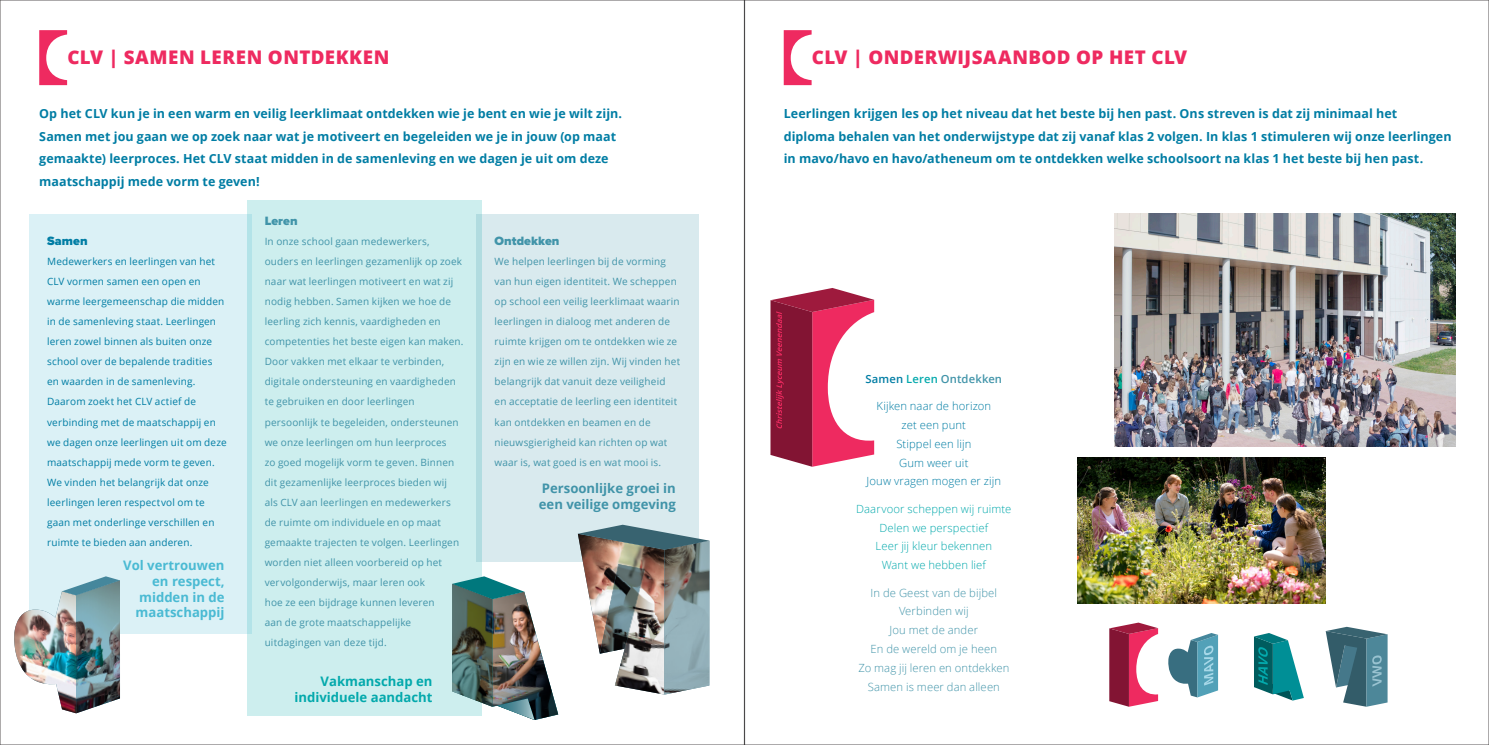
<style>
.page{position:relative;width:1489px;height:745px;background:#fff}
.page>*{position:absolute;margin:0;border:0;box-sizing:border-box;transform-origin:0 0}
.Kopje{font:800 18.75px "Open Sans";letter-spacing:.025em;color:#ee2a60}
.t1{font:700 13.12px/15.8px "Open Sans";color:#4abad3;text-align:right}
.t2{font:700 13.12px/15.8px "Open Sans";color:#4194a9}
.t3{font:700 13.12px/15.8px "Open Sans";color:#03a9ac;text-align:right}
.t4{font:700 12.5px/22.5px "Open Sans";letter-spacing:.005em;color:#007da4}
.Kopje-2{font:900 12.5px "Proxima Nova";letter-spacing:.005em;color:#4194a9}
.Kopje-3{font:900 12.5px "Proxima Nova";letter-spacing:.005em;color:#007da4}
.t5{font:300 11.25px "Open Sans";letter-spacing:.01em;color:#4194a9}
.t6{font:300 11.25px "Open Sans";letter-spacing:.01em;color:#03a9ac}
.t7{font:300 11.25px "Open Sans";letter-spacing:.01em;color:#007da4}
.t8{font:600 11.25px "Open Sans";letter-spacing:.015em;color:#4194a9}
.Platte_tekst_2{font:10px/20px "Open Sans";letter-spacing:.015em;color:#4194a9}
.Platte_tekst_2-2{font:10px/20px "Open Sans";letter-spacing:.015em;color:#007da4}
.s1{color:#007da4}
.s2{color:#03a9ac}
</style>
<div class="page">
<div style="left:247px;top:200px;width:234px;height:515px;background:#cdeeee"></div>
<img style="left:1114px;top:214px;width:341px;height:232px">
<img style="left:1077px;top:457px;width:248px;height:146px">
<svg style="left:39px;top:30px;width:28px;height:55px"></svg>
<svg style="left:783px;top:30px;width:28px;height:55px"></svg>
<div style="left:30px;top:214px;width:222px;height:418px;background:#dbf1f6"></div>
<svg style="left:770px;top:288px;width:104px;height:178px"></svg>
<svg style="left:1168px;top:633px;width:49px;height:64px"></svg>
<svg style="left:1254px;top:633px;width:49px;height:67px"></svg>
<svg style="left:1325px;top:626px;width:62px;height:80px"></svg>
<svg style="left:1109px;top:622px;width:48px;height:84px"></svg>
<div style="left:477px;top:214px;width:222px;height:347px;background:#d9eaee"></div>
<img style="left:578px;top:524px;width:131px;height:170px">
<img style="left:14px;top:576px;width:106px;height:136px">
<img style="left:452px;top:576px;width:106px;height:143px">
<p class="Kopje" style="left:67px;top:43px;width:323px">CLV | SAMEN LEREN ONTDEKKEN</p>
<p class="Kopje" style="left:811px;top:43px;width:377px">CLV | ONDERWIJSAANBOD OP HET CLV</p>
<p class="t4" style="left:39px;top:102px;width:584px">Op het CLV kun je in een warm en veilig leerklimaat ontdekken wie je bent en wie je wilt zijn.<br>Samen met jou gaan we op zoek naar wat je motiveert en begeleiden we je in jouw (op maat gemaakte) leerproces. Het CLV staat midden in de samenleving en we dagen je uit om deze maatschappij mede vorm te geven!</p>
<p class="Kopje-3" style="left:47px;top:232px;width:42px">Samen</p>
<p class="Platte_tekst_2-2" style="left:47px;top:251px;width:181px">Medewerkers en leerlingen van het CLV vormen samen een open en warme leergemeenschap die midden in de samenleving staat. Leerlingen leren zowel binnen als buiten onze school over de bepalende tradities en waarden in de samenleving.<br>Daarom zoekt het CLV actief de verbinding met de maatschappij en we dagen onze leerlingen uit om deze maatschappij mede vorm te geven.<br>We vinden het belangrijk dat onze leerlingen leren respectvol om te gaan met onderlinge verschillen en ruimte te bieden aan anderen.</p>
<p class="t1" style="left:123px;top:556px;width:103px">Vol vertrouwen en respect, midden in de maatschappij</p>
<p class="Kopje-2" style="left:265px;top:212px;width:34px">Leren</p>
<p class="Platte_tekst_2" style="left:265px;top:231px;width:200px">In onze school gaan medewerkers, ouders en leerlingen gezamenlijk op zoek naar wat leerlingen motiveert en wat zij nodig hebben. Samen kijken we hoe de leerling zich kennis, vaardigheden en competenties het beste eigen kan maken.<br>Door vakken met elkaar te verbinden, digitale ondersteuning en vaardigheden te gebruiken en door leerlingen persoonlijk te begeleiden, ondersteunen we onze leerlingen om hun leerproces<br>zo goed mogelijk vorm te geven. Binnen dit gezamenlijke leerproces bieden wij<br>als CLV aan leerlingen en medewerkers de ruimte om individuele en op maat gemaakte trajecten te volgen. Leerlingen worden niet alleen voorbereid op het vervolgonderwijs, maar leren ook<br>hoe ze een bijdrage kunnen leveren<br>aan de grote maatschappelijke uitdagingen van deze tijd.</p>
<p class="t3" style="left:294px;top:672px;width:140px">Vakmanschap en individuele aandacht</p>
<p class="Kopje-2" style="left:494px;top:232px;width:66px">Ontdekken</p>
<p class="Platte_tekst_2" style="left:494px;top:251px;width:187px">We helpen leerlingen bij de vorming van hun eigen identiteit. We scheppen op school een veilig leerklimaat waarin leerlingen in dialoog met anderen de ruimte krijgen om te ontdekken wie ze zijn en wie ze willen zijn. Wij vinden het belangrijk dat vanuit deze veiligheid<br>en acceptatie de leerling een identiteit kan ontdekken en beamen en de nieuwsgierigheid kan richten op wat waar is, wat goed is en wat mooi is.</p>
<p class="t2" style="left:539px;top:480px;width:139px">Persoonlijke groei in een veilige omgeving</p>
<p class="t4" style="left:783px;top:102px;width:669px">Leerlingen krijgen les op het niveau dat het beste bij hen past. Ons streven is dat zij minimaal het diploma behalen van het onderwijstype dat zij vanaf klas 2 volgen. In klas 1 stimuleren wij onze leerlingen in mavo/havo en havo/atheneum om te ontdekken welke schoolsoort na klas 1 het beste bij hen past.</p>
<p class="t8" style="left:865px;top:370px;width:138px"><span class="s1">Samen</span> <span class="s2">Leren</span> Ontdekken</p>
<p class="t7" style="left:876px;top:398px;width:116px">Kijken naar de horizon</p>
<p class="t7" style="left:901px;top:417px;width:66px">zet een punt</p>
<p class="t7" style="left:896px;top:435px;width:76px">Stippel een lijn</p>
<p class="t7" style="left:899px;top:454px;width:71px">Gum weer uit</p>
<p class="t7" style="left:866px;top:473px;width:136px">Jouw vragen mogen er zijn</p>
<p class="t6" style="left:856px;top:500px;width:157px">Daarvoor scheppen wij ruimte</p>
<p class="t6" style="left:879px;top:519px;width:110px">Delen we perspectief</p>
<p class="t6" style="left:875px;top:538px;width:118px">Leer jij kleur bekennen</p>
<p class="t6" style="left:881px;top:557px;width:106px">Want we hebben lief</p>
<p class="t5" style="left:870px;top:584px;width:128px">In de Geest van de bijbel</p>
<p class="t5" style="left:899px;top:603px;width:71px">Verbinden wij</p>
<p class="t5" style="left:889px;top:622px;width:90px">Jou met de ander</p>
<p class="t5" style="left:870px;top:640px;width:128px">En de wereld om je heen</p>
<p class="t5" style="left:858px;top:659px;width:152px">Zo mag jij leren en ontdekken</p>
<p class="t5" style="left:867px;top:678px;width:134px">Samen is meer dan alleen</p>
</div>
